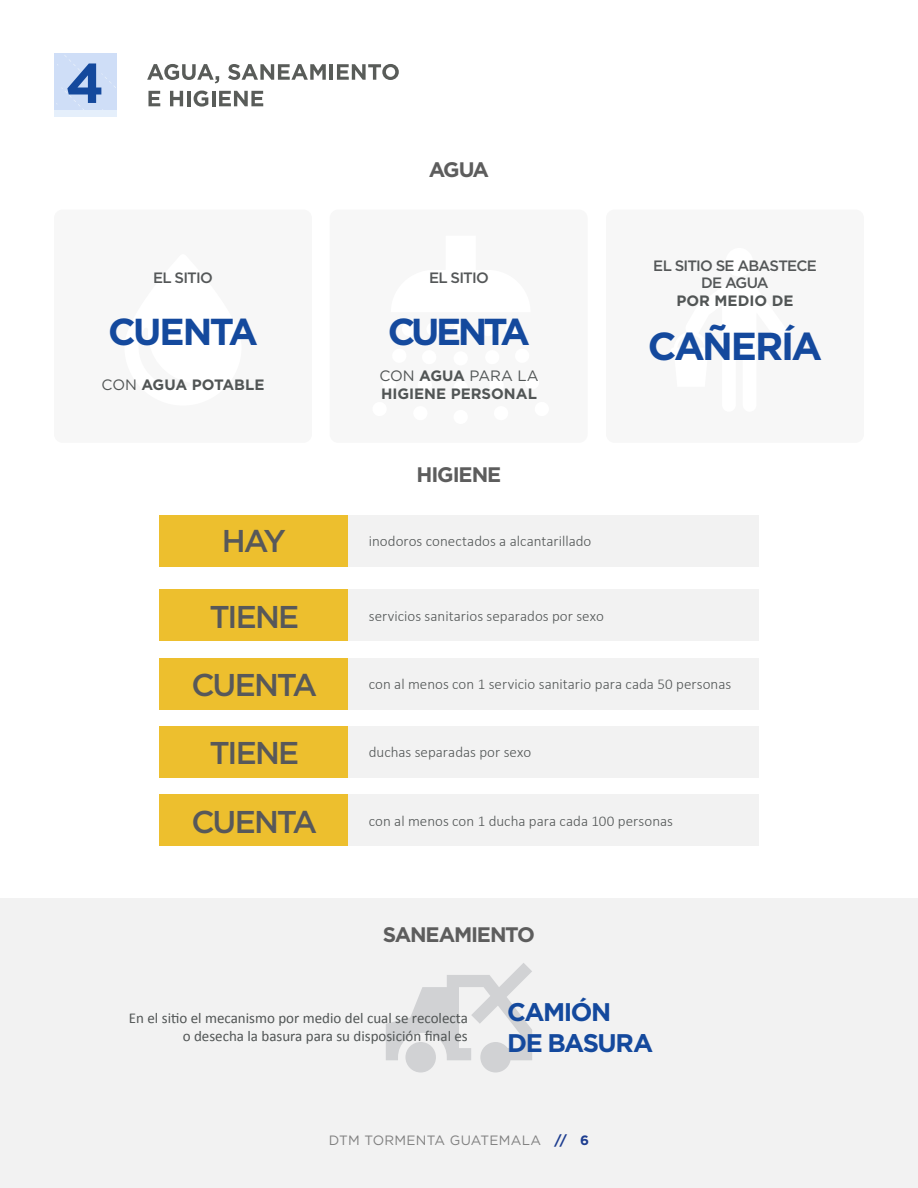
<style>
.page{position:relative;width:918px;height:1188px;background:#fff}
.page>*{position:absolute;margin:0;border:0;box-sizing:border-box;transform-origin:0 0}
.t1{font:700 39px "Gotham";letter-spacing:-.06em;color:#14499d}
.t2{font:700 37.5px "Gotham";letter-spacing:-.09em;color:#14499d}
.t3{font:500 31.5px "Gotham";letter-spacing:-.06em;color:#57585a}
.t4{font:700 25.5px/30.6px "Gotham";letter-spacing:-.055em;color:#14499d}
.t5{font:700 21px "Gotham";letter-spacing:-.055em;color:#5d5d5d}
.t6{font:300 15px "Calibri";letter-spacing:.005em;color:#515555}
.t7{font:15px/18px "Calibri";color:#515555;text-align:right}
.t8{font:700 15px/18px "Gotham";color:#515555}
.t9{font:500 15px/17.4px "Gotham";letter-spacing:-.05em;color:#545758;text-align:center}
.t10{font:13.5px "Gotham";letter-spacing:.02em;color:#808080}
.s1{font-weight:400}
.s2{font-weight:700;color:#1d3d90}
</style>
<div class="page">
<div style="left:54px;top:210px;width:258px;height:233px;background:#f7f7f7;border-radius:9px"></div>
<div style="left:330px;top:210px;width:258px;height:233px;background:#f7f7f7;border-radius:9px"></div>
<div style="left:606px;top:210px;width:258px;height:233px;background:#f7f7f7;border-radius:9px"></div>
<div style="left:0;top:898px;width:918px;height:290px;background:#f2f2f2"></div>
<div style="left:725px;top:248px;width:28px;height:29px;background:#fff;border-radius:50%"></div>
<div style="left:345px;top:515px;width:414px;height:51px;background:#f2f2f2"></div>
<div style="left:345px;top:590px;width:414px;height:51px;background:#f2f2f2"></div>
<div style="left:345px;top:726px;width:414px;height:51px;background:#f2f2f2"></div>
<div style="left:345px;top:658px;width:414px;height:51px;background:#f2f2f2"></div>
<div style="left:345px;top:794px;width:414px;height:52px;background:#f2f2f2"></div>
<div style="left:159px;top:515px;width:189px;height:51px;background:#edbf2e"></div>
<div style="left:159px;top:590px;width:189px;height:51px;background:#edbf2e"></div>
<div style="left:159px;top:726px;width:189px;height:51px;background:#edbf2e"></div>
<div style="left:159px;top:658px;width:189px;height:51px;background:#edbf2e"></div>
<div style="left:159px;top:794px;width:189px;height:52px;background:#edbf2e"></div>
<svg style="left:386px;top:963px;width:146px;height:110px"></svg>
<div style="left:54px;top:53px;width:62px;height:63px;background:#cfdef7"></div>
<div style="left:54px;top:110px;width:62px;height:6px;background:#e5effb"></div>
<svg style="left:56px;top:55px;width:60px;height:55px"></svg>
<svg style="left:147px;top:64px;width:72px;height:19px"></svg>
<svg style="left:228px;top:64px;width:98px;height:16px"></svg>
<hr style="left:330px;top:64px;width:3px;height:16px;background:#595c59">
<svg style="left:337px;top:64px;width:62px;height:16px"></svg>
<svg style="left:148px;top:91px;width:12px;height:15px"></svg>
<svg style="left:170px;top:91px;width:13px;height:15px"></svg>
<hr style="left:187px;top:91px;width:3px;height:15px;background:#595c59">
<svg style="left:194px;top:91px;width:14px;height:16px"></svg>
<hr style="left:212px;top:91px;width:3px;height:15px;background:#595c59">
<svg style="left:219px;top:91px;width:44px;height:15px"></svg>
<h3 class="t5" style="left:429px;top:156px;width:62px">AGUA</h3>
<p class="t9" style="left:153px;top:268px;width:61px">EL SITIO</p>
<p class="t9" style="left:429px;top:268px;width:61px">EL SITIO</p>
<p class="t9" style="left:653px;top:257px;width:165px">EL SITIO SE ABASTECE<br>DE AGUA</p>
<p class="t8" style="left:677px;top:292px;width:118px">POR MEDIO DE</p>
<h2 class="t2" style="left:108px;top:307px;width:151px">CUENTA</h2>
<h2 class="t2" style="left:388px;top:307px;width:144px">CUENTA</h2>
<h1 class="t1" style="left:648px;top:321px;width:176px">CAÑERÍA</h1>
<p class="t8" style="left:102px;top:376px;width:164px"><span class="s1">CON</span> AGUA POTABLE</p>
<p class="t8" style="left:379px;top:367px;width:161px"><span class="s1">CON</span> AGUA <span class="s1">PARA LA<br></span>HIGIENE PERSONAL</p>
<h3 class="t5" style="left:417px;top:461px;width:86px">HIGIENE</h3>
<h3 class="t3" style="left:222px;top:520px;width:66px">HAY</h3>
<p class="t6" style="left:369px;top:535px;width:224px">inodoros conectados a alcantarillado</p>
<h3 class="t3" style="left:209px;top:596px;width:91px">TIENE</h3>
<p class="t6" style="left:369px;top:610px;width:237px">servicios sanitarios separados por sexo</p>
<h3 class="t3" style="left:191px;top:664px;width:127px">CUENTA</h3>
<p class="t6" style="left:369px;top:678px;width:364px">con al menos con 1 servicio sanitario para cada 50 personas</p>
<h3 class="t3" style="left:209px;top:733px;width:91px">TIENE</h3>
<p class="t6" style="left:369px;top:746px;width:164px">duchas separadas por sexo</p>
<h3 class="t3" style="left:191px;top:801px;width:127px">CUENTA</h3>
<p class="t6" style="left:369px;top:814px;width:306px">con al menos con 1 ducha para cada 100 personas</p>
<h3 class="t5" style="left:383px;top:921px;width:154px">SANEAMIENTO</h3>
<p class="t7" style="left:129px;top:1010px;width:341px">En el sitio el mecanismo por medio del cual se recolecta o desecha la basura para su disposición final es</p>
<h3 class="t4" style="left:507px;top:997px;width:147px">CAMIÓN<br>DE BASURA</h3>
<p class="t10" style="left:329px;top:1131px;width:262px">DTM TORMENTA GUATEMALA <span class="s2">// 6</span></p>
</div>
